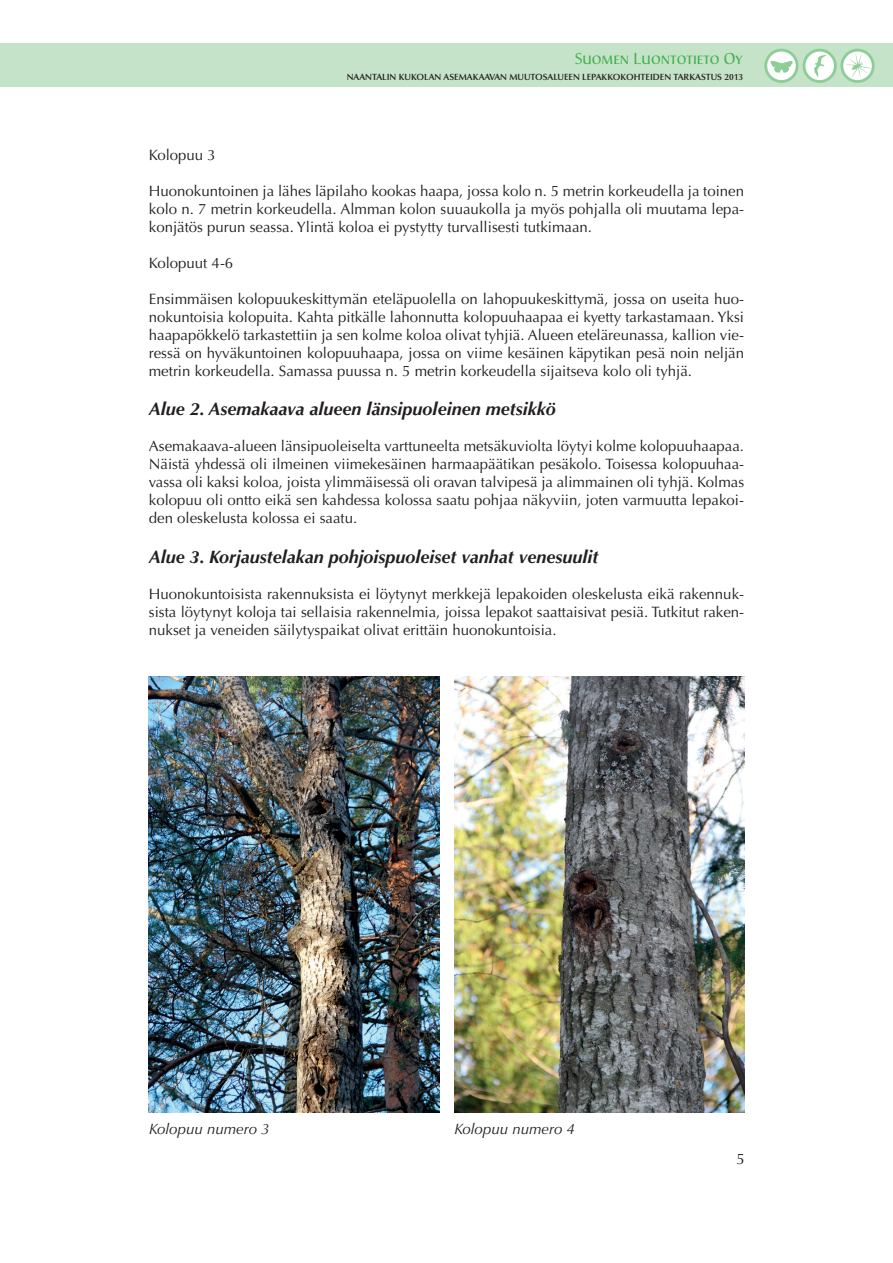
<style>
.page{position:relative;width:893px;height:1263px;background:#fff}
.page>*{position:absolute;margin:0;border:0;box-sizing:border-box;transform-origin:0 0}
.t1{font:italic 700 18px "Optima";color:#231f20}
.t2{font:15.6px "Christiana Regular SC";color:#40ae49}
.t3{font:15px/18px "Optima";color:#231f20;text-align:justify}
.t4{font:italic 15px "Optima";color:#231f20}
.t5{font:600 9px "Optima";color:#231f20}
</style>
<div class="page">
<div style="left:0;top:43px;width:893px;height:44px;background:#c4e3c8"></div>
<svg style="left:766px;top:50px;width:31px;height:32px"></svg>
<div style="left:764px;top:49px;width:34px;height:34px;border:3px solid #8fcd97;border-radius:50%"></div>
<svg style="left:771px;top:58px;width:22px;height:15px"></svg>
<svg style="left:842px;top:50px;width:31px;height:32px"></svg>
<div style="left:840px;top:49px;width:35px;height:34px;border:3px solid #8fcd97;border-radius:50%"></div>
<svg style="left:845px;top:54px;width:25px;height:23px"></svg>
<svg style="left:804px;top:50px;width:31px;height:32px"></svg>
<div style="left:803px;top:49px;width:34px;height:34px;border:3px solid #8fcd97;border-radius:50%"></div>
<svg style="left:814px;top:55px;width:12px;height:22px"></svg>
<img style="left:149px;top:677px;width:290px;height:435px">
<img style="left:454px;top:677px;width:290px;height:435px">
<p class="t2" style="left:575px;top:49px;width:170px">Suomen Luontotieto Oy</p>
<p class="t5" style="left:347px;top:71px;width:398px">NAANTALIN KUKOLAN ASEMAKAAVAN MUUTOSALUEEN LEPAKKOKOHTEIDEN TARKASTUS 2013</p>
<p class="t3" style="left:149px;top:146px;width:68px">Kolopuu 3</p>
<p class="t3" style="left:149px;top:182px;width:597px">Huonokuntoinen ja lähes läpilaho kookas haapa, jossa kolo n. 5 metrin korkeudella ja toinen kolo n. 7 metrin korkeudella. Almman kolon suuaukolla ja myös pohjalla oli muutama lepa&shy;konjätös purun seassa. Ylintä koloa ei pystytty turvallisesti tutkimaan.</p>
<p class="t3" style="left:149px;top:254px;width:86px">Kolopuut 4-6</p>
<p class="t3" style="left:149px;top:290px;width:597px">Ensimmäisen kolopuukeskittymän eteläpuolella on lahopuukeskittymä, jossa on useita huo&shy;nokuntoisia kolopuita. Kahta pitkälle lahonnutta kolopuuhaapaa ei kyetty tarkastamaan. Yksi haapapökkelö tarkastettiin ja sen kolme koloa olivat tyhjiä. Alueen eteläreunassa, kallion vie&shy;ressä on hyväkuntoinen kolopuuhaapa, jossa on viime kesäinen käpytikan pesä noin neljän metrin korkeudella. Samassa puussa n. 5 metrin korkeudella sijaitseva kolo oli tyhjä.</p>
<p class="t1" style="left:149px;top:399px;width:408px">Alue 2. Asemakaava alueen länsipuoleinen metsikkö</p>
<p class="t3" style="left:149px;top:437px;width:597px">Asemakaava-alueen länsipuoleiselta varttuneelta metsäkuviolta löytyi kolme kolopuuhaapaa.<br>Näistä yhdessä oli ilmeinen viimekesäinen harmaapäätikan pesäkolo. Toisessa kolopuuhaa&shy;vassa oli kaksi koloa, joista ylimmäisessä oli oravan talvipesä ja alimmainen oli tyhjä. Kolmas kolopuu oli ontto eikä sen kahdessa kolossa saatu pohjaa näkyviin, joten varmuutta lepakoi&shy;den oleskelusta kolossa ei saatu.</p>
<p class="t1" style="left:149px;top:546px;width:451px">Alue 3. Korjaustelakan pohjoispuoleiset vanhat venesuulit</p>
<p class="t3" style="left:149px;top:585px;width:597px">Huonokuntoisista rakennuksista ei löytynyt merkkejä lepakoiden oleskelusta eikä rakennuk&shy;sista löytynyt koloja tai sellaisia rakennelmia, joissa lepakot saattaisivat pesiä. Tutkitut raken&shy;nukset ja veneiden säilytyspaikat olivat erittäin huonokuntoisia.</p>
<p class="t4" style="left:149px;top:1120px;width:122px">Kolopuu numero 3</p>
<p class="t4" style="left:454px;top:1120px;width:122px">Kolopuu numero 4</p>
<p class="t3" style="left:736px;top:1150px;width:10px">5</p>
</div>
